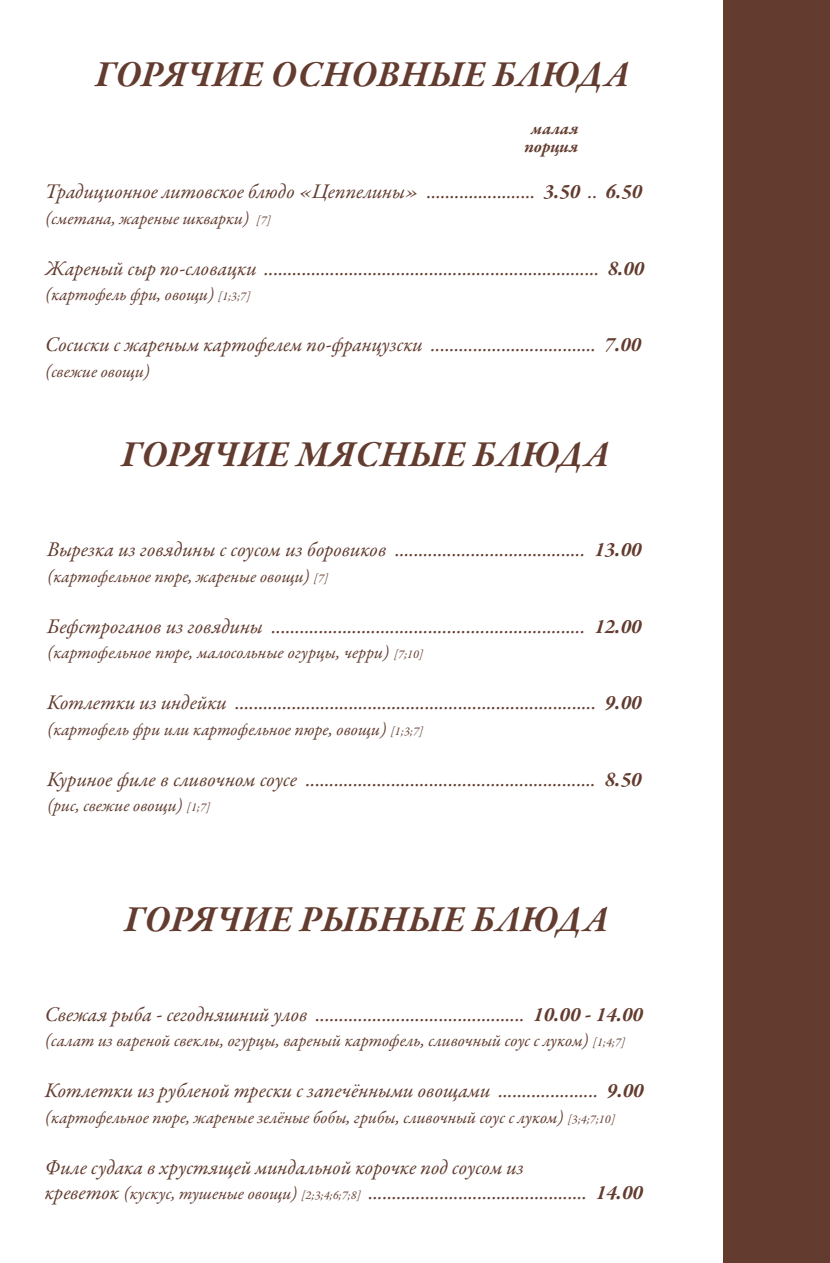
<style>
.page{position:relative;width:830px;height:1263px;background:#fff}
.page>*{position:absolute;margin:0;border:0;box-sizing:border-box;transform-origin:0 0}
.t1{font:italic 700 37.5px "Garamond Premr Pro";letter-spacing:.015em;color:#633c2f}
.t2{font:italic 21px/25.5px "Garamond Premr Pro";color:#633c2f}
.t3{font:italic 18px "Garamond Premr Pro";color:#633c2f}
.t4{font:italic 700 18px/18.3px "Garamond Premr Pro";letter-spacing:.005em;color:#633c2f;text-align:center}
.s1{font-weight:700}
.s2{font-size:12px}
.s3{font-size:18px}
</style>
<div class="page">
<div style="left:723px;top:0;width:106px;height:1263px;background:#633c2f"></div>
<h1 class="t1" style="left:95px;top:58px;width:535px">ГОРЯЧИЕ ОСНОВНЫЕ БЛЮДА</h1>
<p class="t4" style="left:524px;top:121px;width:56px">малая порция</p>
<p class="t2" style="left:45px;top:181px;width:598px">Традиционное литовское блюдо «Цеппелины» ....................... <span class="s1">3.50</span> .. <span class="s1">6.50</span></p>
<p class="t3" style="left:45px;top:211px;width:227px">(сметана, жареные шкварки) <span class="s2">[7]</span></p>
<p class="t2" style="left:45px;top:257px;width:600px">Жареный сыр по-словацки ....................................................................... <span class="s1">8.00</span></p>
<p class="t3" style="left:45px;top:287px;width:207px">(картофель фри, овощи) <span class="s2">[1;3;7]</span></p>
<p class="t2" style="left:45px;top:334px;width:597px">Сосиски с жареным картофелем по-французски ................................... <span class="s1">7.00</span></p>
<p class="t3" style="left:45px;top:364px;width:106px">(свежие овощи)</p>
<h1 class="t1" style="left:122px;top:439px;width:489px">ГОРЯЧИЕ МЯСНЫЕ БЛЮДА</h1>
<p class="t2" style="left:47px;top:539px;width:595px">Вырезка из говядины с соусом из боровикoв ........................................ <span class="s1">13.00</span></p>
<p class="t3" style="left:47px;top:569px;width:282px">(картофельное пюре, жареные овощи) <span class="s2">[7]</span></p>
<p class="t2" style="left:47px;top:615px;width:595px">Бефстроганов из говядины .................................................................. <span class="s1">12.00</span></p>
<p class="t3" style="left:47px;top:645px;width:377px">(картофельное пюре, малосольные огурцы, черри) <span class="s2">[7;10]</span></p>
<p class="t2" style="left:47px;top:692px;width:595px">Котлетки из индейки ............................................................................ <span class="s1">9.00</span></p>
<p class="t3" style="left:47px;top:722px;width:377px">(картофель фри или картофельное пюре, овощи) <span class="s2">[1;3;7]</span></p>
<p class="t2" style="left:47px;top:768px;width:595px">Куриное филе в сливочном соусе ............................................................. <span class="s1">8.50</span></p>
<p class="t3" style="left:47px;top:798px;width:164px">(рис, свежие овощи) <span class="s2">[1;7]</span></p>
<h1 class="t1" style="left:124px;top:904px;width:485px">ГОРЯЧИЕ РЫБНЫЕ БЛЮДА</h1>
<p class="t2" style="left:45px;top:1003px;width:599px">Свежая рыба - сегодняшний улов ............................................ <span class="s1">10.00 - 14.00</span></p>
<p class="t3" style="left:45px;top:1033px;width:581px">(салат из вареной свеклы, огурцы, вареный картофель, сливочный соус с луком) <span class="s2">[1;4;7]</span></p>
<p class="t2" style="left:45px;top:1080px;width:600px">Котлетки из рубленой трески с запечёнными овощами ..................... <span class="s1">9.00</span></p>
<p class="t3" style="left:45px;top:1110px;width:571px">(картофельное пюре, жареные зелëные бобы, грибы, сливочный соус с луком) <span class="s2">[3;4;7;10]</span></p>
<p class="t2" style="left:45px;top:1156px;width:599px">Филе судакa в хрустящей миндальной корочке под соусом из<br>креветок <span class="s3">(кускус, тушеные овощи)</span> <span class="s2">[2;3;4;6;7;8]</span> .............................................. <span class="s1">14.00</span></p>
</div>
